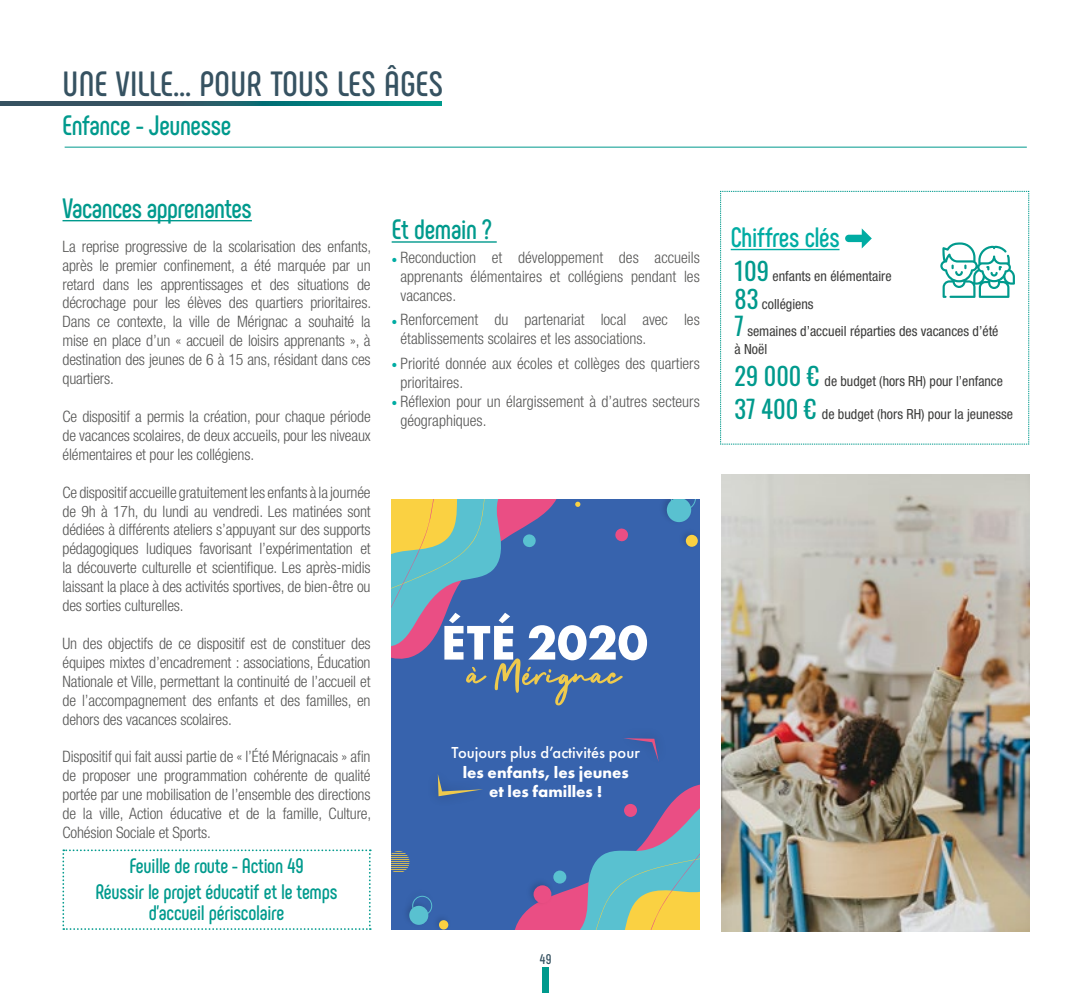
<style>
.page{position:relative;width:1092px;height:993px;background:#fff}
.page>*{position:absolute;margin:0;border:0;box-sizing:border-box;transform-origin:0 0}
.t1{font:700 35px "Phenomena";letter-spacing:.01em;color:#365261}
.t2{font:700 28px "Phenomena";letter-spacing:-.02em;color:#009a8d;scale:.96 1}
.t3{font:700 28px "Phenomena";letter-spacing:-.015em;color:#00aca3;scale:.96 1}
.t4{font:700 21px/25.9px "Phenomena";letter-spacing:-.01em;color:#009a8d;text-align:center;scale:.96 1}
.t5{font:700 16.45px/19.8px "Futura PT";color:#fff;text-align:center}
.t6{font:500 16.45px "Futura PT";color:#fff}
.t7{font:300 condensed 15.75px/18.9px "Helvetica Neue LT Std";letter-spacing:-.005em;color:#575756;text-align:justify}
.t8{font:condensed 14px/27.7px "Helvetica Neue LT Std";color:#3c3c3b}
.t9{font:700 14px "Phenomena";color:#365261}
.s1{font-family:"Phenomena";font-weight:700;font-stretch:normal;font-size:28px;color:#00aca3}
.s2{font-family:"Oswald";font-stretch:normal;font-size:24.5px;color:#009a8d}
</style>
<div class="page">
<hr style="left:62px;top:220px;width:190px;height:1px;background:#009a8d">
<hr style="left:391px;top:241px;width:105px;height:1px;background:#009a8d">
<div style="left:542px;top:967px;width:6px;height:25px;background:#009a8d"></div>
<hr style="left:65px;top:147px;width:961px;height:1px;background:#009a8d">
<svg style="left:0;top:102px;width:441px;height:3px"></svg>
<svg style="left:720px;top:191px;width:309px;height:253px"></svg>
<img style="left:721px;top:474px;width:308px;height:456px">
<div style="left:391px;top:499px;width:308px;height:430px;background:#3763ad"></div>
<svg style="left:391px;top:851px;width:18px;height:19px"></svg>
<img style="left:406px;top:897px;width:43px;height:32px">
<div style="left:412px;top:895px;width:20px;height:20px;border:1px solid #59c1d0;border-radius:50%"></div>
<div style="left:409px;top:905px;width:19px;height:19px;background:#59c1d0;border-radius:50%"></div>
<svg style="left:439px;top:919px;width:9px;height:10px"></svg>
<img style="left:663px;top:501px;width:35px;height:46px">
<svg style="left:685px;top:534px;width:13px;height:12px"></svg>
<svg style="left:624px;top:738px;width:34px;height:22px"></svg>
<svg style="left:438px;top:775px;width:45px;height:21px"></svg>
<svg style="left:391px;top:499px;width:256px;height:206px"></svg>
<svg style="left:666px;top:499px;width:34px;height:23px"></svg>
<svg style="left:511px;top:781px;width:189px;height:149px"></svg>
<svg style="left:62px;top:849px;width:309px;height:80px"></svg>
<h1 class="t1" style="left:62px;top:63px;width:382px">UNE VILLE… POUR TOUS LES ÂGES</h1>
<h2 class="t2" style="left:62px;top:108px;width:177px">Enfance - Jeunesse</h2>
<h2 class="t2" style="left:62px;top:191px;width:199px">Vacances apprenantes</h2>
<p class="t7" style="left:62px;top:236px;width:310px">La reprise progressive de la scolarisation des enfants, après le premier confinement, a été marquée par un retard dans les apprentissages et des situations de décrochage pour les élèves des quartiers prioritaires.<br>Dans ce contexte, la ville de Mérignac a souhaité la mise en place d’un « accueil de loisirs apprenants », à destination des jeunes de 6 à 15 ans, résidant dans ces quartiers.</p>
<p class="t7" style="left:62px;top:406px;width:310px">Ce dispositif a permis la création, pour chaque période de vacances scolaires, de deux accueils, pour les niveaux élémentaires et pour les collégiens.</p>
<p class="t7" style="left:62px;top:482px;width:310px">Ce dispositif accueille gratuitement les enfants à la journée de 9h à 17h, du lundi au vendredi. Les matinées sont dédiées à différents ateliers s’appuyant sur des supports pédagogiques ludiques favorisant l’expérimentation et la découverte culturelle et scientifique. Les après-midis laissant la place à des activités sportives, de bien-être ou des sorties culturelles.</p>
<p class="t7" style="left:62px;top:633px;width:309px">Un des objectifs de ce dispositif est de constituer des équipes mixtes d’encadrement : associations, Éducation Nationale et Ville, permettant la continuité de l’accueil et de l’accompagnement des enfants et des familles, en dehors des vacances scolaires.</p>
<p class="t7" style="left:62px;top:747px;width:310px">Dispositif qui fait aussi partie de « l’Été Mérignacais » afin de proposer une programmation cohérente de qualité portée par une mobilisation de l’ensemble des directions de la ville, Action éducative et de la famille, Culture, Cohésion Sociale et Sports.</p>
<h3 class="t4" style="left:96px;top:852px;width:253px">Feuille de route - Action 49<br>Réussir le projet éducatif et le temps</h3>
<h3 class="t4" style="left:149px;top:899px;width:142px">d’accueil périscolaire</h3>
<h2 class="t2" style="left:391px;top:212px;width:105px">Et demain ?</h2>
<p class="t7" style="left:400px;top:248px;width:301px;text-indent:-9px"><span class="s1">•</span> Reconduction et développement des accueils apprenants élémentaires et collégiens pendant les vacances.</p>
<p class="t7" style="left:400px;top:310px;width:301px;text-indent:-9px"><span class="s1">•</span> Renforcement du partenariat local avec les établissements scolaires et les associations.</p>
<p class="t7" style="left:400px;top:353px;width:301px;text-indent:-9px"><span class="s1">•</span> Priorité donnée aux écoles et collèges des quartiers prioritaires.</p>
<p class="t7" style="left:400px;top:391px;width:301px;text-indent:-9px"><span class="s1">•</span> Réflexion pour un élargissement à d’autres secteurs géographiques.</p>
<p class="t6" style="left:451px;top:742px;width:190px">Toujours plus d’activités pour</p>
<p class="t5" style="left:462px;top:761px;width:168px">les enfants, les jeunes et les familles !</p>
<p class="t9" style="left:540px;top:950px;width:13px">49</p>
<h2 class="t3" style="left:730px;top:220px;width:115px">Chiffres clés</h2>
<p class="t8" style="left:734px;top:262px;width:265px"><span class="s2">109</span> enfants en élémentaire<br><span class="s2">83</span> collégiens<br><span class="s2">7</span> semaines d’accueil réparties des vacances d’été</p>
<p class="t8" style="left:734px;top:334px;width:34px">à Noël</p>
<p class="t8" style="left:734px;top:367px;width:270px"><span class="s2">29 000 €</span> de budget (hors RH) pour l’enfance</p>
<p class="t8" style="left:734px;top:400px;width:280px"><span class="s2">37 400 €</span> de budget (hors RH) pour la jeunesse</p>
</div>
